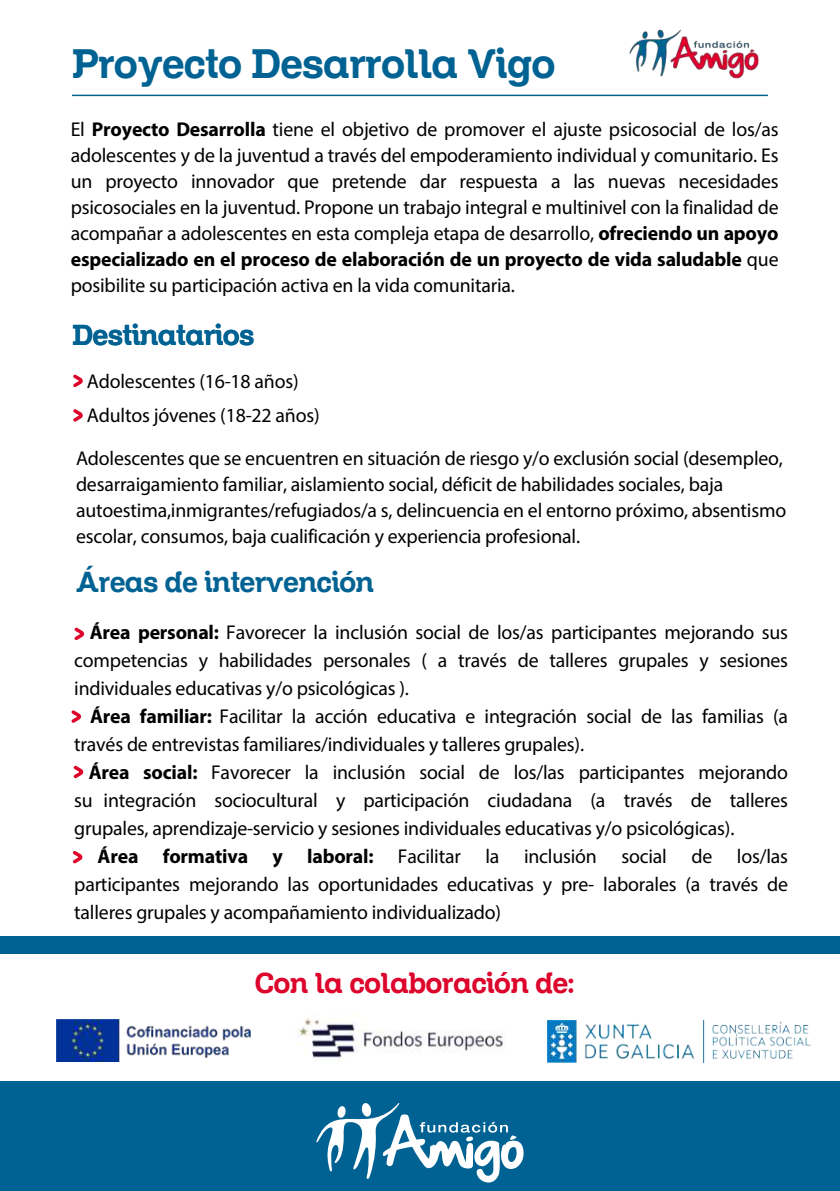
<style>
.page{position:relative;width:840px;height:1191px;background:#fff}
.page>*{position:absolute;margin:0;border:0;box-sizing:border-box;transform-origin:0 0}
.t1{font:40px "Zil Semi Slab";color:#006293}
.t2{font:28px "Zil Semi Slab";color:#006293}
.t3{font:28px "Zil Semi Slab";color:#dd052b}
.t4{font:20px/26px "Myriad Pro";letter-spacing:-.01em;color:#000;text-align:justify}
.s1{font-weight:700}
</style>
<div class="page">
<hr style="left:72px;top:95px;width:695px;height:1px;background:#006293">
<div style="left:0;top:1081px;width:839px;height:110px;background:#006293"></div>
<svg style="left:316px;top:1103px;width:207px;height:79px"></svg>
<div style="left:0;top:936px;width:839px;height:18px;background:#006293"></div>
<img style="left:629px;top:29px;width:130px;height:50px">
<svg style="left:73px;top:374px;width:10px;height:13px"></svg>
<svg style="left:73px;top:409px;width:10px;height:13px"></svg>
<img style="left:57px;top:1020px;width:193px;height:41px">
<img style="left:298px;top:1018px;width:206px;height:43px">
<img style="left:547px;top:1020px;width:263px;height:42px">
<svg style="left:74px;top:627px;width:11px;height:13px"></svg>
<svg style="left:71px;top:710px;width:10px;height:13px"></svg>
<svg style="left:73px;top:765px;width:11px;height:14px"></svg>
<svg style="left:72px;top:851px;width:11px;height:13px"></svg>
<h1 class="t1" style="left:72px;top:39px;width:484px">Proyecto Desarrolla Vigo</h1>
<p class="t4" style="left:71px;top:116px;width:709px">El <span class="s1">Proyecto Desarrolla</span> tiene el objetivo de promover el ajuste psicosocial de los/as adolescentes y de la juventud a través del empoderamiento individual y comunitario. Es un proyecto innovador que pretende dar respuesta a las nuevas necesidades psicosociales en la juventud. Propone un trabajo integral e multinivel con la finalidad de acompañar a adolescentes en esta compleja etapa de desarrollo, <span class="s1">ofreciendo un apoyo especializado en el proceso de elaboración de un proyecto de vida saludable</span> que posibilite su participación activa en la vida comunitaria.</p>
<h2 class="t2" style="left:72px;top:317px;width:183px">Destinatarios</h2>
<p class="t4" style="left:87px;top:363px;width:234px;line-height:34.4px">Adolescentes (16-18 años)<br>Adultos jóvenes (18-22 años)</p>
<p class="t4" style="left:76px;top:445px;width:711px;text-align:left">Adolescentes que se encuentren en situación de riesgo y/o exclusión social (desempleo, desarraigamiento familiar, aislamiento social, déficit de habilidades sociales, baja autoestima,inmigrantes/refugiados/a s, delincuencia en el entorno próximo, absentismo escolar, consumos, baja cualificación y experiencia profesional.</p>
<h2 class="t2" style="left:77px;top:564px;width:299px">Áreas de intervención</h2>
<p class="t4" style="left:74px;top:618px;width:715px;line-height:28px;text-indent:16px"><span class="s1">Área personal:</span> Favorecer la inclusión social de los/as participantes mejorando sus competencias y habilidades personales ( a través de talleres grupales y sesiones individuales educativas y/o psicológicas ).</p>
<p class="t4" style="left:74px;top:702px;width:715px;line-height:28px;text-indent:16px"><span class="s1">Área familiar:</span> Facilitar la acción educativa e integración social de las familias (a través de entrevistas familiares/individuales y talleres grupales).</p>
<p class="t4" style="left:74px;top:758px;width:715px;line-height:28px;text-indent:14px"><span class="s1">Área social:</span> Favorecer la inclusión social de los/las participantes mejorando su integración sociocultural y participación ciudadana (a través de talleres grupales, aprendizaje-servicio y sesiones individuales educativas y/o psicológicas).</p>
<p class="t4" style="left:74px;top:842px;width:715px;line-height:28px;text-indent:23px"><span class="s1">Área formativa y laboral:</span> Facilitar la inclusión social de los/las participantes mejorando las oportunidades educativas y pre- laborales (a través de talleres grupales y acompañamiento individualizado)</p>
<h2 class="t3" style="left:255px;top:966px;width:320px">Con la colaboración de:</h2>
</div>
